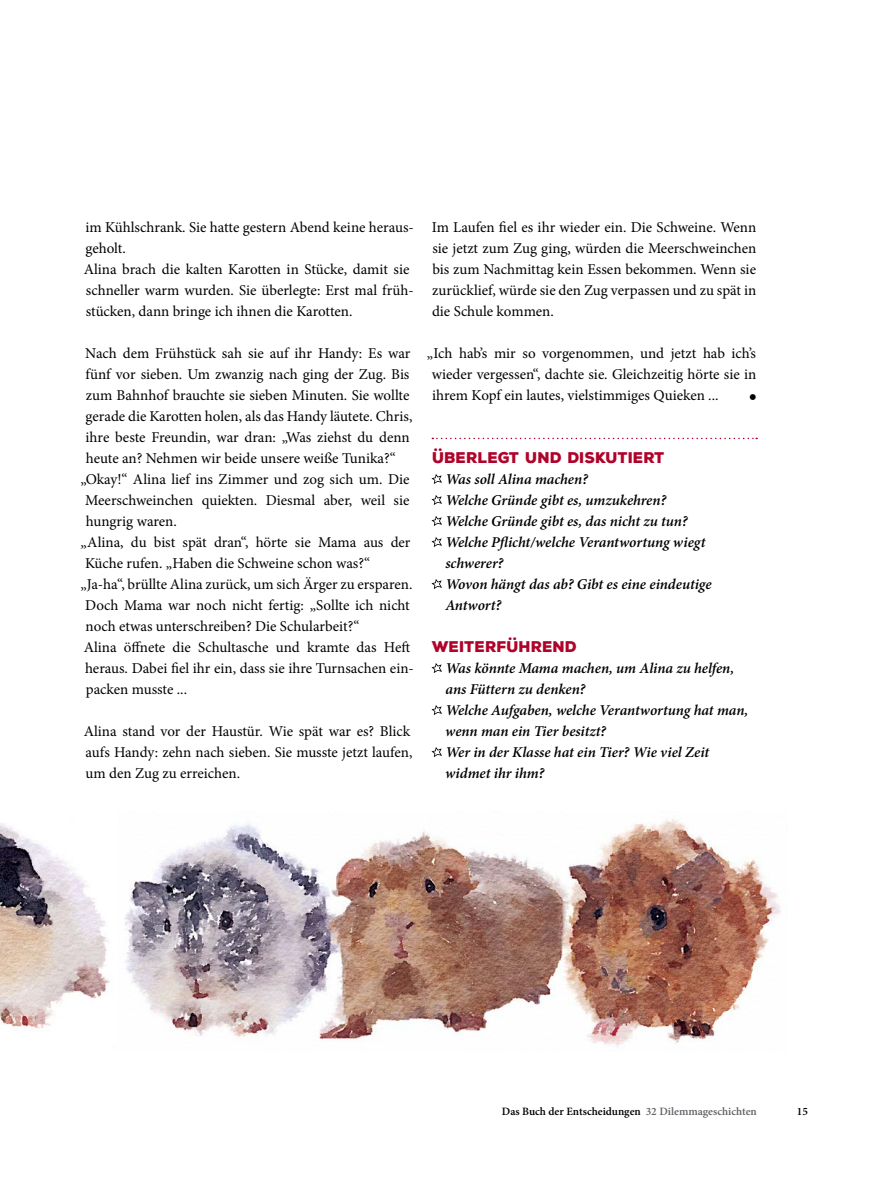
<style>
.page{position:relative;width:893px;height:1191px;background:#fff}
.page>*{position:absolute;margin:0;border:0;box-sizing:border-box;transform-origin:0 0}
.t1{font:15px/21px "Minion Pro";color:#000}
.t2{font:italic 600 15px/21px "Minion Pro";letter-spacing:-.005em;color:#000}
.t3{font:900 15px "Nexa Rust Sans";color:#af032a}
.t4{font:15px "Nexa Rust Extras Free";color:#000}
.t5{font:600 11.25px "Minion Pro";color:#000}
.s1{color:#626267}
</style>
<div class="page">
<svg style="left:432px;top:438px;width:325px;height:1px"></svg>
<svg style="left:431px;top:474px;width:11px;height:10px"></svg>
<svg style="left:431px;top:495px;width:11px;height:10px"></svg>
<svg style="left:431px;top:516px;width:11px;height:10px"></svg>
<svg style="left:431px;top:537px;width:11px;height:10px"></svg>
<svg style="left:431px;top:579px;width:11px;height:10px"></svg>
<svg style="left:431px;top:663px;width:11px;height:10px"></svg>
<svg style="left:431px;top:705px;width:11px;height:10px"></svg>
<svg style="left:431px;top:747px;width:11px;height:10px"></svg>
<img style="left:125px;top:819px;width:656px;height:228px">
<img style="left:0;top:823px;width:110px;height:207px">
<p class="t1" style="left:84px;top:217px;width:332px">im Kühlschrank. Sie hatte gestern Abend keine heraus&shy;geholt.<br>Alina brach die kalten Karotten in Stücke, damit sie schneller warm wurden. Sie überlegte: Erst mal früh&shy;stücken, dann bringe ich ihnen die Karotten.</p>
<p class="t1" style="left:85px;top:343px;width:327px">Nach dem Frühstück sah sie auf ihr Handy: Es war</p>
<p class="t1" style="left:86px;top:364px;width:325px">fünf vor sieben. Um zwanzig nach ging der Zug. Bis</p>
<p class="t1" style="left:86px;top:385px;width:325px">zum Bahnhof brauchte sie sieben Minuten. Sie wollte</p>
<p class="t1" style="left:86px;top:406px;width:328px">gerade die Karotten holen, als das Handy läutete. Chris,</p>
<p class="t1" style="left:86px;top:427px;width:326px">ihre beste Freundin, war dran: „Was ziehst du denn</p>
<p class="t1" style="left:86px;top:448px;width:312px">heute an? Nehmen wir beide unsere weiße Tunika?“</p>
<p class="t1" style="left:80px;top:469px;width:331px">„Okay!“ Alina lief ins Zimmer und zog sich um. Die</p>
<p class="t1" style="left:85px;top:490px;width:326px">Meerschweinchen quiekten. Diesmal aber, weil sie</p>
<p class="t1" style="left:86px;top:511px;width:93px">hungrig waren.</p>
<p class="t1" style="left:80px;top:532px;width:332px">„Alina, du bist spät dran“, hörte sie Mama aus der</p>
<p class="t1" style="left:85px;top:553px;width:286px">Küche rufen. „Haben die Schweine schon was?“</p>
<p class="t1" style="left:80px;top:574px;width:334px">„Ja-ha“, brüllte Alina zurück, um sich Ärger zu ersparen.</p>
<p class="t1" style="left:85px;top:595px;width:326px">Doch Mama war noch nicht fertig: „Sollte ich nicht</p>
<p class="t1" style="left:86px;top:616px;width:275px">noch etwas unterschreiben? Die Schularbeit?“</p>
<p class="t1" style="left:84px;top:637px;width:328px">Alina öffnete die Schultasche und kramte das Heft</p>
<p class="t1" style="left:85px;top:658px;width:330px">heraus. Dabei fiel ihr ein, dass sie ihre Turnsachen ein-</p>
<p class="t1" style="left:86px;top:679px;width:103px">packen musste ...</p>
<p class="t1" style="left:84px;top:721px;width:330px">Alina stand vor der Haustür. Wie spät war es? Blick aufs Handy: zehn nach sieben. Sie musste jetzt laufen, um den Zug zu erreichen.</p>
<p class="t1" style="left:432px;top:217px;width:326px;text-align:justify">Im Laufen fiel es ihr wieder ein. Die Schweine. Wenn sie jetzt zum Zug ging, würden die Meerschweinchen bis zum Nachmittag kein Essen bekommen. Wenn sie zurücklief, würde sie den Zug verpassen und zu spät in die Schule kommen.</p>
<p class="t1" style="left:432px;top:343px;width:326px;text-align:justify;text-indent:-5px">„Ich hab’s mir so vorgenommen, und jetzt hab ich’s wieder vergessen“, dachte sie. Gleichzeitig hörte sie in ihrem Kopf ein lautes, vielstimmiges Quieken ...</p>
<p class="t4" style="left:749px;top:386px;width:9px">B</p>
<p class="t3" style="left:433px;top:447px;width:234px">ÜBERLEGT UND DISKUTIERT</p>
<p class="t2" style="left:445px;top:468px;width:268px">Was soll Alina machen?<br>Welche Gründe gibt es, umzukehren?<br>Welche Gründe gibt es, das nicht zu tun?<br>Welche Pflicht/welche Verantwortung wiegt schwerer?<br>Wovon hängt das ab? Gibt es eine eindeutige<br>Antwort?</p>
<p class="t3" style="left:432px;top:636px;width:147px">WEITERFÜHREND</p>
<p class="t2" style="left:445px;top:657px;width:305px">Was könnte Mama machen, um Alina zu helfen, ans Füttern zu denken?<br>Welche Aufgaben, welche Verantwortung hat man, wenn man ein Tier besitzt?<br>Wer in der Klasse hat ein Tier? Wie viel Zeit widmet ihr ihm?</p>
<p class="t5" style="left:502px;top:1104px;width:257px">Das Buch der Entscheidungen <span class="s1">32 Dilemmageschichten</span></p>
<p class="t5" style="left:797px;top:1104px;width:13px">15</p>
</div>
